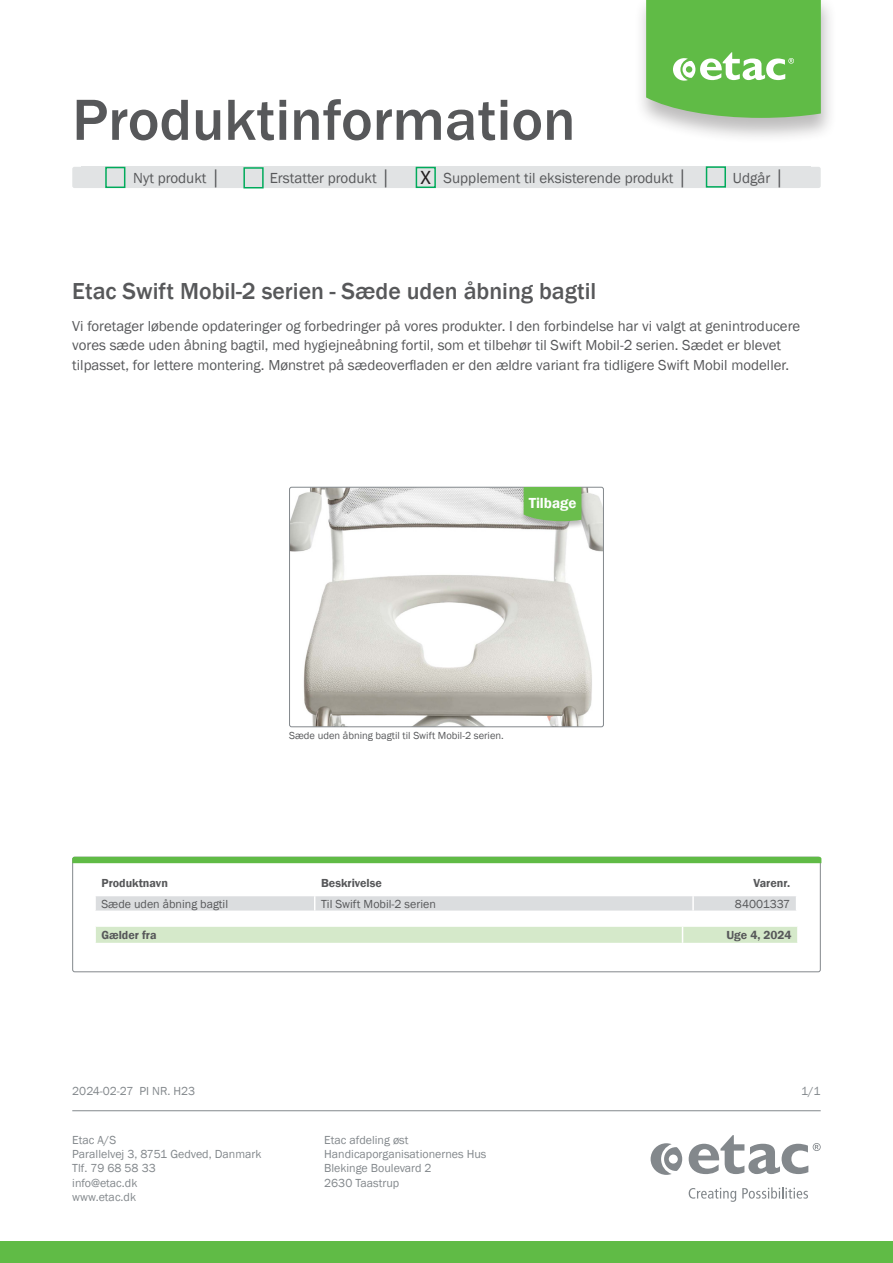
<style>
.page{position:relative;width:893px;height:1263px;background:#fff}
.page>*{position:absolute;margin:0;border:0;box-sizing:border-box;transform-origin:0 0}
._3__Header_-_Intro__toc{font:500 60px "Franklin Gothic";color:#57585a}
._4__Header_-_Basic_body{font:500 23.7px "Franklin Gothic";color:#57585a}
.t1{font:19.5px "Myriad Pro";color:#231f20}
._4__Body_-_basic_body{font:15px "Franklin Gothic";color:#57585a}
._4__Body_-_basic_body-2{font:600 15px "Franklin Gothic";color:#fff}
._4__Body_-_basic_body-3{font:14.85px/19.4px "Franklin Gothic";color:#57585a}
.t2{font:12px/14.2px "Franklin Gothic";color:#83888c}
._6__Header_-_Facts{font:600 12px "Franklin Gothic";color:#57585a}
._6__Body_-_Facts{font:12px "Franklin Gothic";color:#57585a}
._6__Header_-_Facts-2{font:12px "Franklin Gothic";color:#57585a}
._6__Body_-_Facts-2{font:600 12px "Franklin Gothic";color:#57585a}
.t3{font:10.5px "Franklin Gothic";color:#57585a}
</style>
<div class="page">
<svg style="left:96px;top:896px;width:700px;height:14px;background:#dbdddf"></svg>
<div style="left:95px;top:927px;width:703px;height:16px;background:#d5e9ca"></div>
<div style="left:72px;top:857px;width:749px;height:115px;border:1px solid #83888c;border-radius:2px"></div>
<div style="left:72px;top:857px;width:749px;height:6px;background:#60bb46"></div>
<div style="left:635px;top:0;width:202px;height:144px;background:#231f20;opacity:.3"></div>
<svg style="left:646px;top:0;width:175px;height:118px;background:#6fc058"></svg>
<img style="left:291px;top:489px;width:311px;height:236px">
<div style="left:289px;top:487px;width:315px;height:240px;border:1px solid #83888c;border-radius:2px"></div>
<div style="left:520px;top:486px;width:67px;height:44px;background:#231f20;opacity:.3"></div>
<div style="left:524px;top:487px;width:57px;height:34px;background:#6bbe4d"></div>
<hr style="left:72px;top:1110px;width:749px;height:1px;background:#83888c">
<div style="left:0;top:1242px;width:893px;height:21px;background:#60bb46"></div>
<svg style="left:689px;top:1135px;width:132px;height:39px"></svg>
<svg style="left:651px;top:1143px;width:31px;height:32px"></svg>
<svg style="left:689px;top:1188px;width:47px;height:14px"></svg>
<svg style="left:742px;top:1187px;width:66px;height:11px"></svg>
<div style="left:72px;top:167px;width:749px;height:21px;background:#e1e3e4;border-radius:2px"></div>
<div style="left:105px;top:167px;width:20px;height:21px;border:2px solid #00ab5b"></div>
<div style="left:243px;top:167px;width:21px;height:21px;border:2px solid #00ab5b"></div>
<div style="left:416px;top:167px;width:20px;height:21px;border:2px solid #00ab5b"></div>
<div style="left:706px;top:166px;width:20px;height:22px;border:2px solid #00ab5b"></div>
<p class="_3__Header_-_Intro__toc" style="left:72px;top:83px;width:505px">Produktinformation</p>
<p class="_4__Body_-_basic_body" style="left:133px;top:168px;width:89px">Nyt produkt │</p>
<p class="_4__Body_-_basic_body" style="left:270px;top:168px;width:123px">Erstatter produkt │</p>
<p class="_4__Body_-_basic_body" style="left:444px;top:168px;width:246px">Supplement til eksisterende produkt │</p>
<p class="_4__Body_-_basic_body" style="left:733px;top:168px;width:53px">Udgår │</p>
<p class="t1" style="left:420px;top:166px;width:13px">X</p>
<p class="_4__Header_-_Basic_body" style="left:72px;top:276px;width:526px">Etac Swift Mobil-2 serien - Sæde uden åbning bagtil</p>
<p class="_4__Body_-_basic_body-3" style="left:72px;top:317px;width:729px">Vi foretager løbende opdateringer og forbedringer på vores produkter. I den forbindelse har vi valgt at genintroducere vores sæde uden åbning bagtil, med hygiejneåbning fortil, som et tilbehør til Swift Mobil-2 serien. Sædet er blevet tilpasset, for lettere montering. Mønstret på sædeoverfladen er den ældre variant fra tidligere Swift Mobil modeller.</p>
<p class="_4__Body_-_basic_body-2" style="left:529px;top:494px;width:49px">Tilbage</p>
<p class="t3" style="left:289px;top:729px;width:216px">Sæde uden åbning bagtil til Swift Mobil-2 serien.</p>
<p class="_6__Header_-_Facts" style="left:101px;top:876px;width:68px">Produktnavn</p>
<p class="_6__Header_-_Facts" style="left:321px;top:876px;width:62px">Beskrivelse</p>
<p class="_6__Header_-_Facts" style="left:753px;top:876px;width:38px">Varenr.</p>
<p class="_6__Body_-_Facts" style="left:101px;top:896px;width:128px">Sæde uden åbning bagtil</p>
<p class="_6__Header_-_Facts-2" style="left:321px;top:896px;width:116px">Til Swift Mobil-2 serien</p>
<p class="_6__Body_-_Facts" style="left:735px;top:896px;width:57px">84001337</p>
<p class="_6__Header_-_Facts" style="left:101px;top:927px;width:57px">Gælder fra</p>
<p class="_6__Body_-_Facts-2" style="left:726px;top:927px;width:67px">Uge 4, 2024</p>
<p class="t2" style="left:72px;top:1084px;width:124px">2024-02-27 PI NR. H23</p>
<p class="t2" style="left:801px;top:1084px;width:21px">1/1</p>
<p class="t2" style="left:72px;top:1133px;width:191px">Etac A/S<br>Parallelvej 3, 8751 Gedved, Danmark<br>Tlf. 79 68 58 33<br>info@etac.dk<br>www.etac.dk</p>
<p class="t2" style="left:324px;top:1133px;width:164px">Etac afdeling øst<br>Handicaporganisationernes Hus<br>Blekinge Boulevard 2<br>2630 Taastrup</p>
</div>
